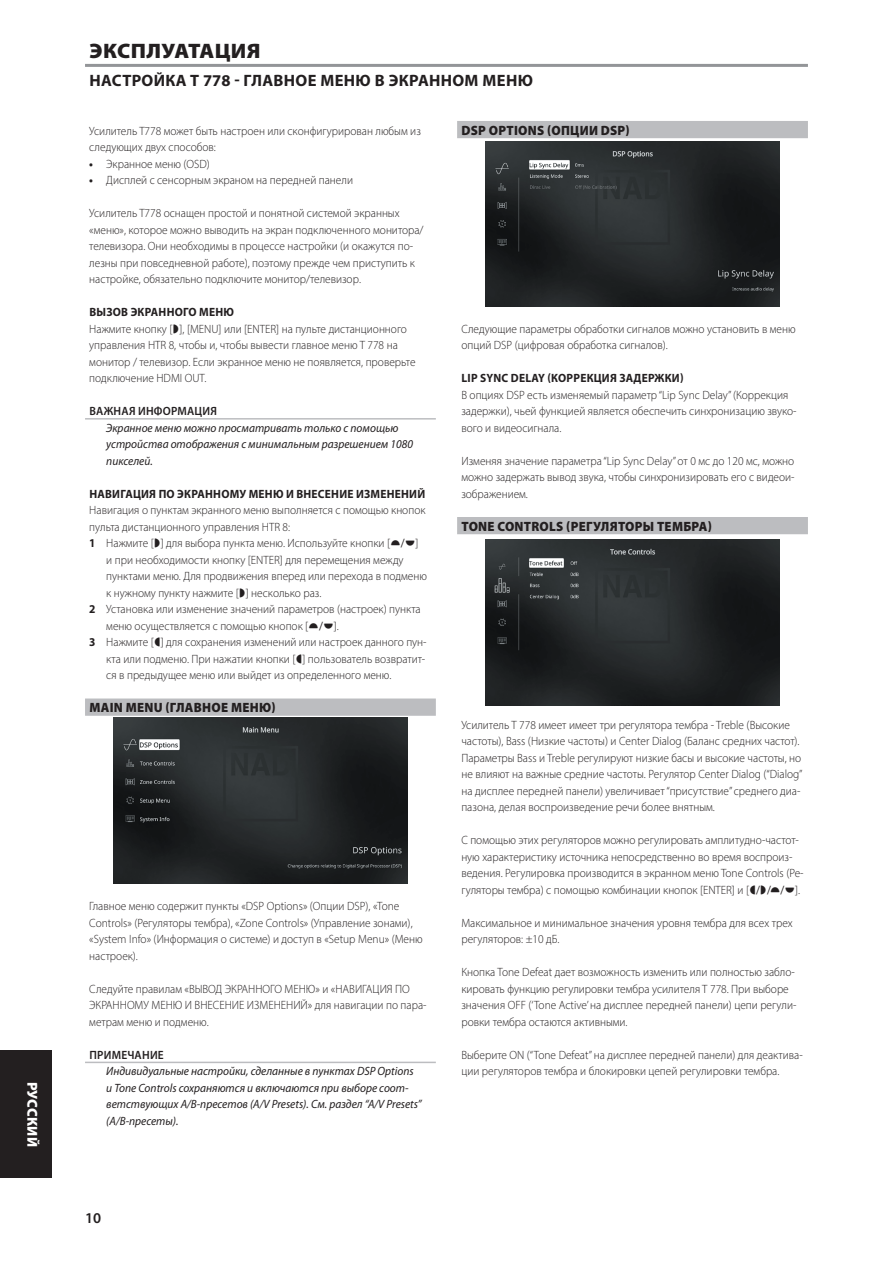
<style>
.page{position:relative;width:893px;height:1263px;background:#fff}
.page>*{position:absolute;margin:0;border:0;box-sizing:border-box;transform-origin:0 0}
.Body_copy_-_header{font:900 21px "Myriad Pro";letter-spacing:.02em;color:#231f20;scale:1.05 1}
.Body_copy_-_header-2{font:700 16.5px "Myriad Pro";letter-spacing:.02em;color:#231f20}
.t1{font:600 15px "Myriad Pro";color:#231f20}
.t2{font:900 14.4px "Myriad Pro";letter-spacing:.015em;color:#fff}
.Body_copy_-_sub-sect{font:900 13.5px "Myriad Pro";letter-spacing:.02em;color:#231f20;scale:.95 1}
.Body_copy_-_normal{font:300 12px/16.5px "Myriad Pro";color:#231f20;scale:.95 1}
.Body_copy_-_indent_1{font:300 12px/16.5px "Myriad Pro";color:#231f20;scale:.95 1}
.Body_copy_-_note{font:italic 12px/16.5px "Myriad Pro";color:#231f20;scale:.95 1}
.Body_copy_-_sub-sect-2{font:700 12px "Myriad Pro";letter-spacing:.02em;color:#231f20;scale:.95 1}
.Body_copy_-_note_hea{font:600 12px "Myriad Pro";letter-spacing:.02em;color:#231f20;scale:.95 1}
.s1{font-weight:700}
</style>
<div class="page">
<div style="left:0;top:1050px;width:51px;height:128px;background:#231f20"></div>
<hr style="left:85px;top:418px;width:351px;height:2px;background:#bcbdc0">
<div style="left:85px;top:698px;width:351px;height:18px;background:#bcbdc0"></div>
<hr style="left:85px;top:1062px;width:351px;height:1px;background:#bcbdc0">
<div style="left:457px;top:121px;width:351px;height:17px;background:#bcbdc0"></div>
<div style="left:457px;top:517px;width:351px;height:17px;background:#bcbdc0"></div>
<hr style="left:85px;top:64px;width:723px;height:3px;background:#939598">
<img style="left:113px;top:718px;width:295px;height:166px">
<img style="left:485px;top:141px;width:295px;height:166px">
<img style="left:485px;top:539px;width:295px;height:166px">
<p class="t2" style="left:42px;top:1081px;width:67px;rotate:90deg">РУССКИЙ</p>
<p class="Body_copy_-_header" style="left:90px;top:37px;width:165px">ЭКСПЛУАТАЦИЯ</p>
<p class="Body_copy_-_header-2" style="left:89px;top:70px;width:445px">НАСТРОЙКА T 778 - ГЛАВНОЕ МЕНЮ В ЭКРАННОМ МЕНЮ</p>
<p class="Body_copy_-_normal" style="left:89px;top:122px;width:350px">Усилитель T778 может быть настроен или сконфигурирован любым из следующих двух способов:</p>
<p class="Body_copy_-_indent_1" style="left:89px;top:155px;width:128px"><span class="s1">•</span> Экранное меню (OSD)</p>
<p class="Body_copy_-_indent_1" style="left:89px;top:172px;width:279px"><span class="s1">•</span> Дисплей с сенсорным экраном на передней панели</p>
<p class="Body_copy_-_normal" style="left:89px;top:205px;width:353px">Усилитель T778 оснащен простой и понятной системой экранных «меню», которое можно выводить на экран подключенного монитора/ телевизора. Они необходимы в процессе настройки (и окажутся по&shy;лезны при повседневной работе), поэтому прежде чем приступить к настройке, обязательно подключите монитор/телевизор.</p>
<p class="Body_copy_-_sub-sect-2" style="left:89px;top:304px;width:154px">ВЫЗОВ ЭКРАННОГО МЕНЮ</p>
<p class="Body_copy_-_normal" style="left:89px;top:320px;width:345px">Нажмите кнопку [ ], [MENU] или [ENTER] на пульте дистанционного управления HTR 8, чтобы и, чтобы вывести главное меню T 778 на монитор / телевизор. Если экранное меню не появляется, проверьте подключение HDMI OUT.</p>
<p class="Body_copy_-_note_hea" style="left:89px;top:403px;width:136px">ВАЖНАЯ ИНФОРМАЦИЯ</p>
<p class="Body_copy_-_note" style="left:106px;top:419px;width:324px">Экранное меню можно просматривать только с помощью устройства отображения с минимальным разрешением 1080 пикселей.</p>
<p class="Body_copy_-_sub-sect-2" style="left:89px;top:486px;width:355px">НАВИГАЦИЯ ПО ЭКРАННОМУ МЕНЮ И ВНЕСЕНИЕ ИЗМЕНЕНИЙ</p>
<p class="Body_copy_-_normal" style="left:89px;top:502px;width:355px">Навигация о пунктам экранного меню выполняется с помощью кнопок пульта дистанционного управления HTR 8:</p>
<p class="Body_copy_-_indent_1" style="left:89px;top:535px;width:318px"><span class="s1">1</span> Нажмите [ ] для выбора пункта меню. Используйте кнопки [</p>
<p class="Body_copy_-_indent_1" style="left:416px;top:535px;width:5px">]</p>
<p class="Body_copy_-_indent_1" style="left:106px;top:551px;width:339px">и при необходимости кнопку [ENTER] для перемещения между пунктами меню. Для продвижения вперед или перехода в подменю к нужному пункту нажмите [ ] несколько раз.</p>
<p class="Body_copy_-_indent_1" style="left:106px;top:601px;width:333px;text-indent:-17px"><span class="s1">2</span> Установка или изменение значений параметров (настроек) пункта меню осуществляется с помощью кнопок [</p>
<p class="Body_copy_-_indent_1" style="left:334px;top:617px;width:7px">].</p>
<p class="Body_copy_-_indent_1" style="left:106px;top:634px;width:339px;text-indent:-17px"><span class="s1">3</span> Нажмите [ ] для сохранения изменений или настроек данного пун&shy;кта или подменю. При нажатии кнопки [ ] пользователь возвратит&shy;ся в предыдущее меню или выйдет из определенного меню.</p>
<p class="Body_copy_-_sub-sect" style="left:89px;top:698px;width:197px">MAIN MENU (ГЛАВНОЕ МЕНЮ)</p>
<p class="Body_copy_-_normal" style="left:89px;top:898px;width:352px">Главное меню содержит пункты «DSP Options» (Опции DSP), «Tone Controls» (Регуляторы тембра), «Zone Controls» (Управление зонами), «System Info» (Информация о системе) и доступ в «Setup Menu» (Меню настроек).</p>
<p class="Body_copy_-_normal" style="left:89px;top:980px;width:357px">Следуйте правилам «ВЫВОД ЭКРАННОГО МЕНЮ» и «НАВИГАЦИЯ ПО<br>ЭКРАННОМУ МЕНЮ И ВНЕСЕНИЕ ИЗМЕНЕНИЙ» для навигации по пара&shy;метрам меню и подменю.</p>
<p class="Body_copy_-_note_hea" style="left:89px;top:1047px;width:80px">ПРИМЕЧАНИЕ</p>
<p class="Body_copy_-_note" style="left:106px;top:1063px;width:334px">Индивидуальные настройки, сделанные в пунктах DSP Options и Tone Controls сохраняются и включаются при выборе соот&shy;ветствующих А/В-пресетов (A/V Presets). См. раздел “A/V Presets” (А/В-пресеты).</p>
<p class="t1" style="left:85px;top:1208px;width:18px">10</p>
<p class="Body_copy_-_sub-sect" style="left:461px;top:121px;width:179px">DSP OPTIONS (ОПЦИИ DSP)</p>
<p class="Body_copy_-_normal" style="left:461px;top:320px;width:353px">Следующие параметры обработки сигналов можно установить в меню опций DSP (цифровая обработка сигналов).</p>
<p class="Body_copy_-_sub-sect-2" style="left:461px;top:370px;width:235px">LIP SYNC DELAY (КОРРЕКЦИЯ ЗАДЕРЖКИ)</p>
<p class="Body_copy_-_normal" style="left:461px;top:386px;width:354px">В опциях DSP есть изменяемый параметр “Lip Sync Delay” (Коррекция задержки), чьей функцией является обеспечить синхронизацию звуко&shy;вого и видеосигнала.</p>
<p class="Body_copy_-_normal" style="left:461px;top:452px;width:352px;text-align:justify">Изменяя значение параметра “Lip Sync Delay” от 0 мс до 120 мс, можно можно задержать вывод звука, чтобы синхронизировать его с видеои&shy;зображением.</p>
<p class="Body_copy_-_sub-sect" style="left:461px;top:517px;width:265px">TONE CONTROLS (РЕГУЛЯТОРЫ ТЕМБРА)</p>
<p class="Body_copy_-_normal" style="left:461px;top:716px;width:361px">Усилитель T 778 имеет имеет три регулятора тембра - Treble (Высокие частоты), Bass (Низкие частоты) и Center Dialog (Баланс средних частот).<br>Параметры Bass и Treble регулируют низкие басы и высокие частоты, но не влияют на важные средние частоты. Регулятор Center Dialog (“Dialog” на дисплее передней панели) увеличивает “присутствие” среднего диа&shy;пазона, делая воспроизведение речи более внятным.</p>
<p class="Body_copy_-_normal" style="left:461px;top:832px;width:362px">С помощью этих регуляторов можно регулировать амплитудно-частот&shy;ную характеристику источника непосредственно во время воспроиз&shy;ведения. Регулировка производится в экранном меню Tone Controls (Ре&shy;гуляторы тембра) с помощью комбинации кнопок [ENTER] и [</p>
<p class="Body_copy_-_normal" style="left:795px;top:881px;width:7px">].</p>
<p class="Body_copy_-_normal" style="left:461px;top:914px;width:350px">Максимальное и минимальное значения уровня тембра для всех трех регуляторов: ±10 дБ.</p>
<p class="Body_copy_-_normal" style="left:461px;top:964px;width:354px">Кнопка Tone Defeat дает возможность изменить или полностью забло&shy;кировать функцию регулировки тембра усилителя T 778. При выборе значения OFF (‘Tone Active’ на дисплее передней панели) цепи регули&shy;ровки тембра остаются активными.</p>
<p class="Body_copy_-_normal" style="left:461px;top:1046px;width:361px">Выберите ON (“Tone Defeat” на дисплее передней панели) для деактива&shy;ции регуляторов тембра и блокировки цепей регулировки тембра.</p>
</div>
